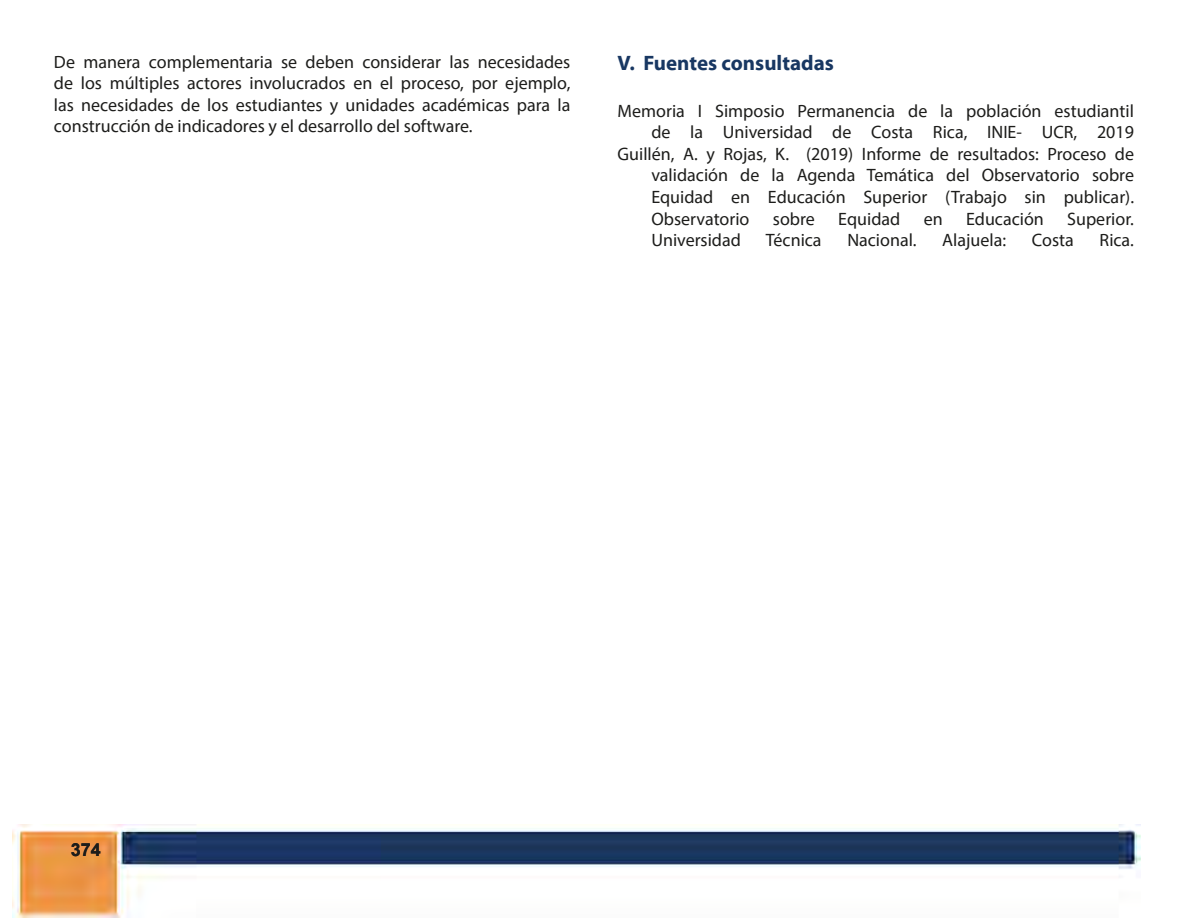
<style>
.page{position:relative;width:1188px;height:918px;background:#fff}
.page>*{position:absolute;margin:0;border:0;box-sizing:border-box;transform-origin:0 0}
.t1{font:700 21px "Myriad Pro";color:#183762}
.t2{font:18px/21.6px "Myriad Pro";color:#1d1d1b;text-align:justify}
.t3{font:700 18px "Arial";color:#1d1d1b}
</style>
<div class="page">
<img style="left:13px;top:824px;width:1128px;height:94px">
<p class="t2" style="left:54px;top:50px;width:518px">De manera complementaria se deben considerar las necesidades de los múltiples actores involucrados en el proceso, por ejemplo, las necesidades de los estudiantes y unidades académicas para la construcción de indicadores y el desarrollo del software.</p>
<p class="t1" style="left:618px;top:51px;width:218px">V. Fuentes consultadas</p>
<p class="t2" style="left:618px;top:99px;width:518px">Memoria I Simposio Permanencia de la población estudiantil</p>
<p class="t2" style="left:651px;top:121px;width:484px">de la Universidad de Costa Rica, INIE- UCR, 2019</p>
<p class="t2" style="left:618px;top:143px;width:518px">Guillén, A. y Rojas, K. (2019) Informe de resultados: Proceso de</p>
<p class="t2" style="left:651px;top:164px;width:484px">validación de la Agenda Temática del Observatorio sobre</p>
<p class="t2" style="left:651px;top:186px;width:484px">Equidad en Educación Superior (Trabajo sin publicar).</p>
<p class="t2" style="left:651px;top:207px;width:100px">Observatorio</p>
<p class="t2" style="left:773px;top:207px;width:43px">sobre</p>
<p class="t2" style="left:838px;top:207px;width:64px">Equidad</p>
<p class="t2" style="left:924px;top:207px;width:21px">en</p>
<p class="t2" style="left:966px;top:207px;width:79px">Educación</p>
<p class="t2" style="left:1067px;top:207px;width:68px">Superior.</p>
<p class="t2" style="left:651px;top:229px;width:91px">Universidad</p>
<p class="t2" style="left:766px;top:229px;width:57px">Técnica</p>
<p class="t2" style="left:847px;top:229px;width:71px">Nacional.</p>
<p class="t2" style="left:942px;top:229px;width:65px">Alajuela:</p>
<p class="t2" style="left:1032px;top:229px;width:43px">Costa</p>
<p class="t2" style="left:1100px;top:229px;width:36px">Rica.</p>
<p class="t3" style="left:71px;top:838px;width:32px">374</p>
</div>
